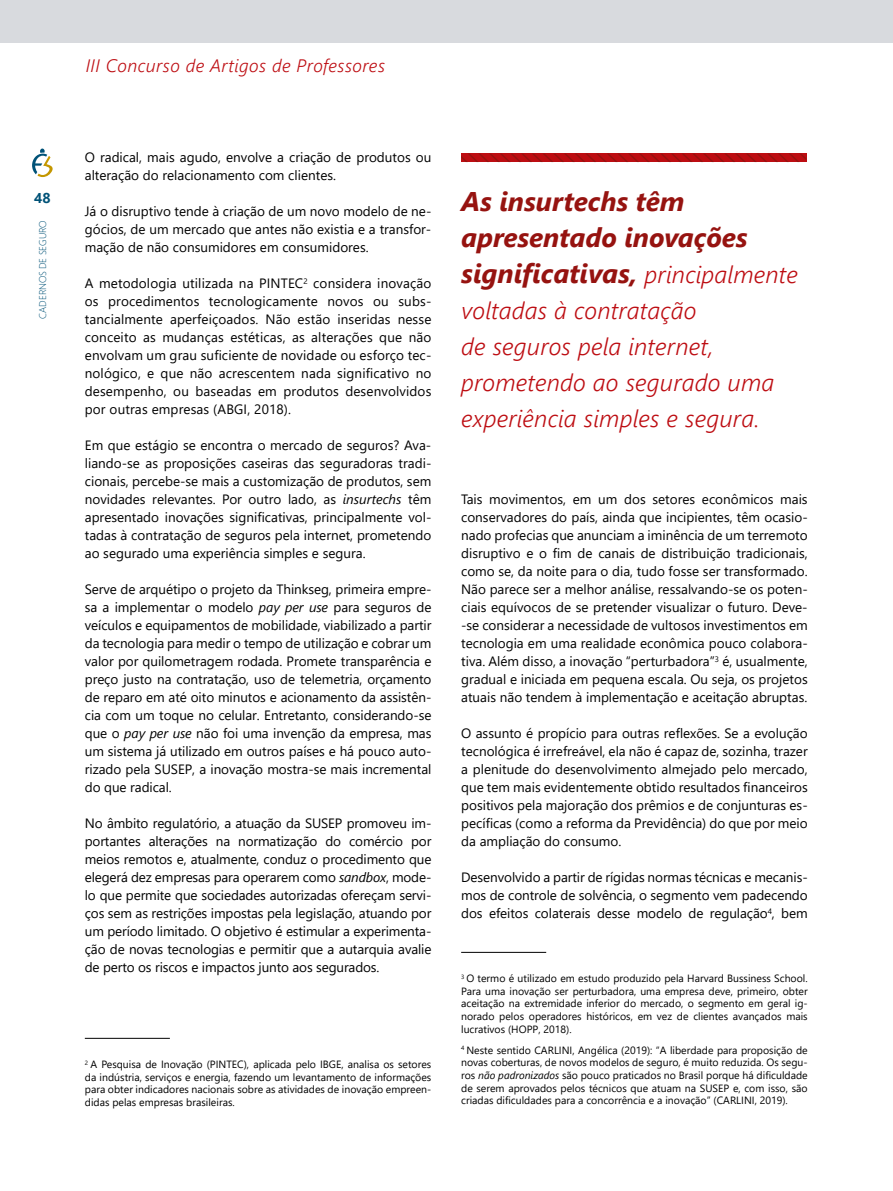
<style>
.page{position:relative;width:893px;height:1191px;background:#fff}
.page>*{position:absolute;margin:0;border:0;box-sizing:border-box;transform-origin:0 0}
.t1{font:italic 700 27px/36px "Segoe UI";color:#961310}
.t2{font:italic 300 24px/36px "Segoe UI";letter-spacing:.01em;color:#bd0d12}
.t3{font:italic 300 18px "Segoe UI";letter-spacing:.025em;color:#bd0d12}
.t4{font:700 14.25px "Segoe UI";color:#005277}
.t5{font:13.5px/18px "Segoe UI";color:#000;text-align:justify}
.t6{font:10.5px/12.6px "Segoe UI";color:#000;text-align:justify}
.t7{font:300 9.75px "Segoe UI";letter-spacing:-.015em;color:#005277}
.s1{font-style:italic}
.s2{font-weight:300;font-size:24px;color:#bd0d12}
</style>
<div class="page">
<hr style="left:85px;top:1038px;width:85px;height:1px;background:#000">
<hr style="left:461px;top:952px;width:85px;height:1px;background:#000">
<svg style="left:461px;top:153px;width:345px;height:9px;background:#b50d11"></svg>
<div style="left:0;top:0;width:893px;height:43px;background:#d8dade"></div>
<svg style="left:32px;top:149px;width:21px;height:28px"></svg>
<p class="t4" style="left:34px;top:184px;width:18px">48</p>
<p class="t7" style="left:33px;top:318px;width:99px;rotate:-90deg">CADERNOS DE SEGURO</p>
<h3 class="t3" style="left:86px;top:49px;width:301px">III Concurso de Artigos de Professores</h3>
<p class="t5" style="left:85px;top:147px;width:348px">O radical, mais agudo, envolve a criação de produtos ou alteração do relacionamento com clientes.</p>
<p class="t5" style="left:85px;top:201px;width:348px">Já o disruptivo tende à criação de um novo modelo de ne&shy;gócios, de um mercado que antes não existia e a transfor&shy;mação de não consumidores em consumidores.</p>
<p class="t5" style="left:85px;top:273px;width:348px">A metodologia utilizada na PINTEC<sup>2</sup> considera inovação os procedimentos tecnologicamente novos ou subs&shy;tancialmente aperfeiçoados. Não estão inseridas nesse conceito as mudanças estéticas, as alterações que não envolvam um grau suficiente de novidade ou esforço tec&shy;nológico, e que não acrescentem nada significativo no desempenho, ou baseadas em produtos desenvolvidos por outras empresas (ABGI, 2018).</p>
<p class="t5" style="left:85px;top:435px;width:348px">Em que estágio se encontra o mercado de seguros? Ava&shy;liando-se as proposições caseiras das seguradoras tradi&shy;cionais, percebe-se mais a customização de produtos, sem novidades relevantes. Por outro lado, as <span class="s1">insurtechs</span> têm apresentado inovações significativas, principalmente vol&shy;tadas à contratação de seguros pela internet, prometendo ao segurado uma experiência simples e segura.</p>
<p class="t5" style="left:85px;top:579px;width:348px">Serve de arquétipo o projeto da Thinkseg, primeira empre&shy;sa a implementar o modelo <span class="s1">pay per use</span> para seguros de veículos e equipamentos de mobilidade, viabilizado a partir da tecnologia para medir o tempo de utilização e cobrar um valor por quilometragem rodada. Promete transparência e preço justo na contratação, uso de telemetria, orçamento de reparo em até oito minutos e acionamento da assistên&shy;cia com um toque no celular. Entretanto, considerando-se que o <span class="s1">pay per use</span> não foi uma invenção da empresa, mas um sistema já utilizado em outros países e há pouco auto&shy;rizado pela SUSEP, a inovação mostra-se mais incremental do que radical.</p>
<p class="t5" style="left:85px;top:813px;width:348px">No âmbito regulatório, a atuação da SUSEP promoveu im&shy;portantes alterações na normatização do comércio por meios remotos e, atualmente, conduz o procedimento que elegerá dez empresas para operarem como <span class="s1">sandbox</span>, mode&shy;lo que permite que sociedades autorizadas ofereçam servi&shy;ços sem as restrições impostas pela legislação, atuando por um período limitado. O objetivo é estimular a experimenta&shy;ção de novas tecnologias e permitir que a autarquia avalie de perto os riscos e impactos junto aos segurados.</p>
<p class="t6" style="left:85px;top:1057px;width:348px"><sup>2</sup> A Pesquisa de Inovação (PINTEC), aplicada pelo IBGE, analisa os setores da indústria, serviços e energia, fazendo um levantamento de informações para obter indicadores nacionais sobre as atividades de inovação empreen&shy;didas pelas empresas brasileiras.</p>
<h1 class="t1" style="left:461px;top:179px;width:338px">As insurtechs têm apresentado inovações significativas, <span class="s2">principalmente</span></h1>
<h2 class="t2" style="left:461px;top:288px;width:315px">voltadas à contratação<br>de seguros pela internet, prometendo ao segurado uma experiência simples e segura.</h2>
<p class="t5" style="left:461px;top:489px;width:348px">Tais movimentos, em um dos setores econômicos mais conservadores do país, ainda que incipientes, têm ocasio&shy;nado profecias que anunciam a iminência de um terremoto disruptivo e o fim de canais de distribuição tradicionais, como se, da noite para o dia, tudo fosse ser transformado.<br>Não parece ser a melhor análise, ressalvando-se os poten&shy;ciais equívocos de se pretender visualizar o futuro. Deve--se considerar a necessidade de vultosos investimentos em tecnologia em uma realidade econômica pouco colabora&shy;tiva. Além disso, a inovação “perturbadora”<sup>3</sup> é, usualmente, gradual e iniciada em pequena escala. Ou seja, os projetos atuais não tendem à implementação e aceitação abruptas.</p>
<p class="t5" style="left:461px;top:723px;width:348px">O assunto é propício para outras reflexões. Se a evolução tecnológica é irrefreável, ela não é capaz de, sozinha, trazer a plenitude do desenvolvimento almejado pelo mercado, que tem mais evidentemente obtido resultados financeiros positivos pela majoração dos prêmios e de conjunturas es&shy;pecíficas (como a reforma da Previdência) do que por meio da ampliação do consumo.</p>
<p class="t5" style="left:461px;top:867px;width:348px">Desenvolvido a partir de rígidas normas técnicas e mecanis&shy;mos de controle de solvência, o segmento vem padecendo dos efeitos colaterais desse modelo de regulação<sup>4</sup>, bem</p>
<p class="t6" style="left:461px;top:971px;width:348px"><sup>3</sup> O termo é utilizado em estudo produzido pela Harvard Bussiness School.<br>Para uma inovação ser perturbadora, uma empresa deve, primeiro, obter aceitação na extremidade inferior do mercado, o segmento em geral ig&shy;norado pelos operadores históricos, em vez de clientes avançados mais lucrativos (HOPP, 2018).</p>
<p class="t6" style="left:461px;top:1042px;width:348px"><sup>4</sup> Neste sentido CARLINI, Angélica (2019): “A liberdade para proposição de novas coberturas, de novos modelos de seguro, é muito reduzida. Os segu&shy;ros <span class="s1">não padronizados</span> são pouco praticados no Brasil porque há dificuldade de serem aprovados pelos técnicos que atuam na SUSEP e, com isso, são criadas dificuldades para a concorrência e a inovação” (CARLINI, 2019).</p>
</div>
